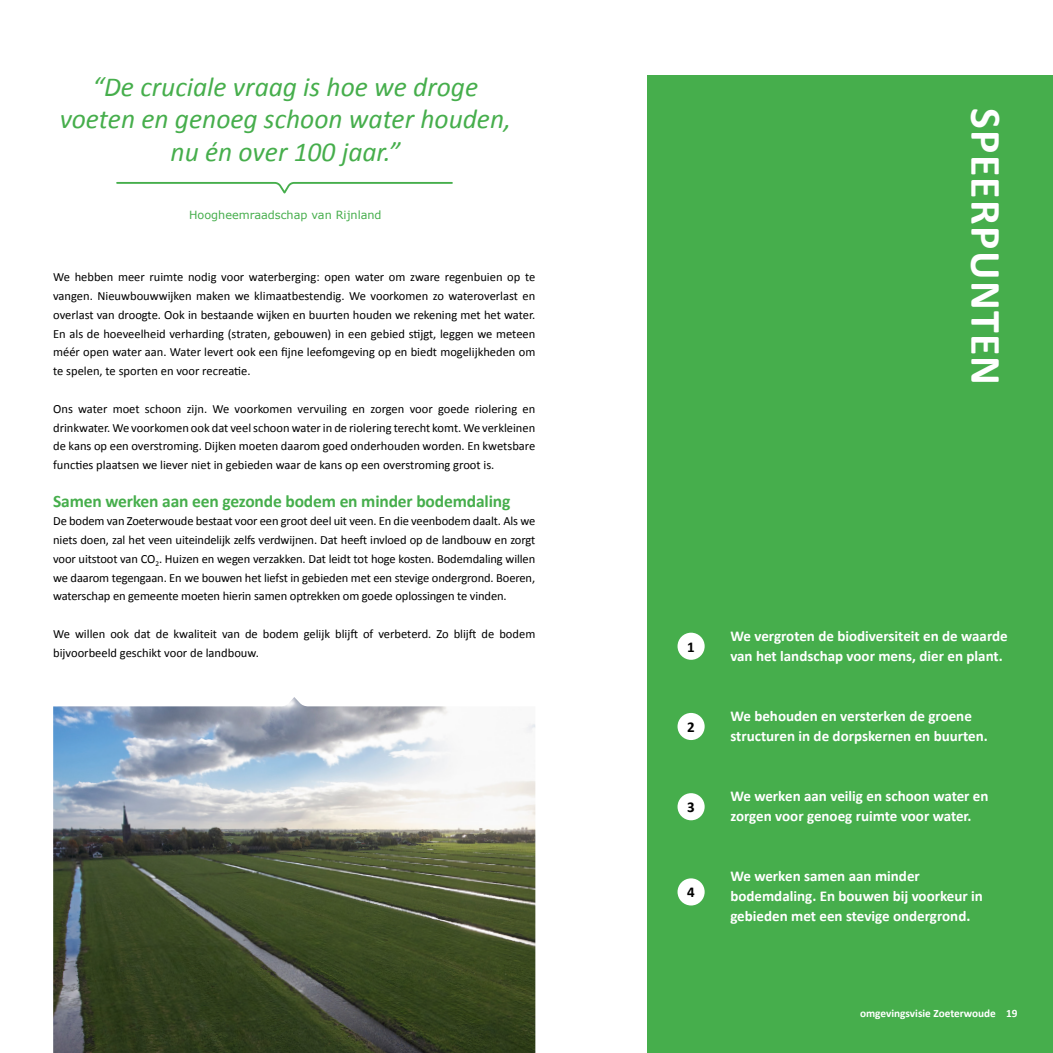
<style>
.page{position:relative;width:1053px;height:1053px;background:#fff}
.page>*{position:absolute;margin:0;border:0;box-sizing:border-box;transform-origin:0 0}
.t1{font:700 43.75px "Calibri";letter-spacing:.03em;color:#fff}
.t2{font:italic 27.5px/32.5px "Calibri";color:#46ae4c;text-align:center}
.t3{font:700 17.5px "Calibri";letter-spacing:-.01em;color:#46ae4c}
.t4{font:700 15px/20px "Calibri";color:#fff}
.t5{font:700 15px "Calibri";color:#000}
.t6{font:12.5px/18.8px "Calibri";color:#000;text-align:justify}
.t7{font:11.25px "Verdana";color:#46ae4c}
.t8{font:700 11.25px "Calibri";color:#fff}
</style>
<div class="page">
<div style="left:647px;top:75px;width:405px;height:977px;background:#46ae4c"></div>
<div style="left:677px;top:632px;width:27px;height:27px;background:#fff;border-radius:50%"></div>
<div style="left:677px;top:713px;width:27px;height:27px;background:#fff;border-radius:50%"></div>
<div style="left:677px;top:793px;width:27px;height:27px;background:#fff;border-radius:50%"></div>
<div style="left:677px;top:878px;width:27px;height:27px;background:#fff;border-radius:50%"></div>
<svg style="left:116px;top:182px;width:337px;height:12px"></svg>
<img style="left:53px;top:697px;width:482px;height:355px">
<h2 class="t2" style="left:60px;top:69px;width:453px">“De cruciale vraag is hoe we droge voeten en genoeg schoon water houden, nu én over 100 jaar.”</h2>
<p class="t7" style="left:189px;top:208px;width:194px">Hoogheemraadschap van Rijnland</p>
<p class="t6" style="left:53px;top:267px;width:483px">We hebben meer ruimte nodig voor waterberging: open water om zware regenbuien op te vangen. Nieuwbouwwijken maken we klimaatbestendig. We voorkomen zo wateroverlast en overlast van droogte. Ook in bestaande wijken en buurten houden we rekening met het water.<br>En als de hoeveelheid verharding (straten, gebouwen) in een gebied stijgt, leggen we meteen méér open water aan. Water levert ook een fijne leefomgeving op en biedt mogelijkheden om te spelen, te sporten en voor recreatie.</p>
<p class="t6" style="left:53px;top:398px;width:483px">Ons water moet schoon zijn. We voorkomen vervuiling en zorgen voor goede riolering en drinkwater. We voorkomen ook dat veel schoon water in de riolering terecht komt. We verkleinen de kans op een overstroming. Dijken moeten daarom goed onderhouden worden. En kwetsbare functies plaatsen we liever niet in gebieden waar de kans op een overstroming groot is.</p>
<h3 class="t3" style="left:53px;top:490px;width:458px">Samen werken aan een gezonde bodem en minder bodemdaling</h3>
<p class="t6" style="left:53px;top:511px;width:483px">De bodem van Zoeterwoude bestaat voor een groot deel uit veen. En die veenbodem daalt. Als we niets doen, zal het veen uiteindelijk zelfs verdwijnen. Dat heeft invloed op de landbouw en zorgt voor uitstoot van CO<sub>2</sub>. Huizen en wegen verzakken. Dat leidt tot hoge kosten. Bodemdaling willen we daarom tegengaan. En we bouwen het liefst in gebieden met een stevige ondergrond. Boeren, waterschap en gemeente moeten hierin samen optrekken om goede oplossingen te vinden.</p>
<p class="t6" style="left:53px;top:623px;width:483px">We willen ook dat de kwaliteit van de bodem gelijk blijft of verbeterd. Zo blijft de bodem bijvoorbeeld geschikt voor de landbouw.</p>
<h1 class="t1" style="left:1012px;top:108px;width:278px;rotate:90deg">SPEERPUNTEN</h1>
<p class="t5" style="left:687px;top:637px;width:9px">1</p>
<p class="t5" style="left:687px;top:717px;width:9px">2</p>
<p class="t5" style="left:687px;top:797px;width:9px">3</p>
<p class="t5" style="left:687px;top:882px;width:9px">4</p>
<p class="t4" style="left:730px;top:625px;width:279px">We vergroten de biodiversiteit en de waarde van het landschap voor mens, dier en plant.</p>
<p class="t4" style="left:730px;top:705px;width:259px">We behouden en versterken de groene structuren in de dorpskernen en buurten.</p>
<p class="t4" style="left:730px;top:785px;width:260px">We werken aan veilig en schoon water en zorgen voor genoeg ruimte voor water.</p>
<p class="t4" style="left:730px;top:865px;width:254px">We werken samen aan minder bodemdaling. En bouwen bij voorkeur in gebieden met een stevige ondergrond.</p>
<p class="t8" style="left:860px;top:1006px;width:159px">omgevingsvisie Zoeterwoude 19</p>
</div>
